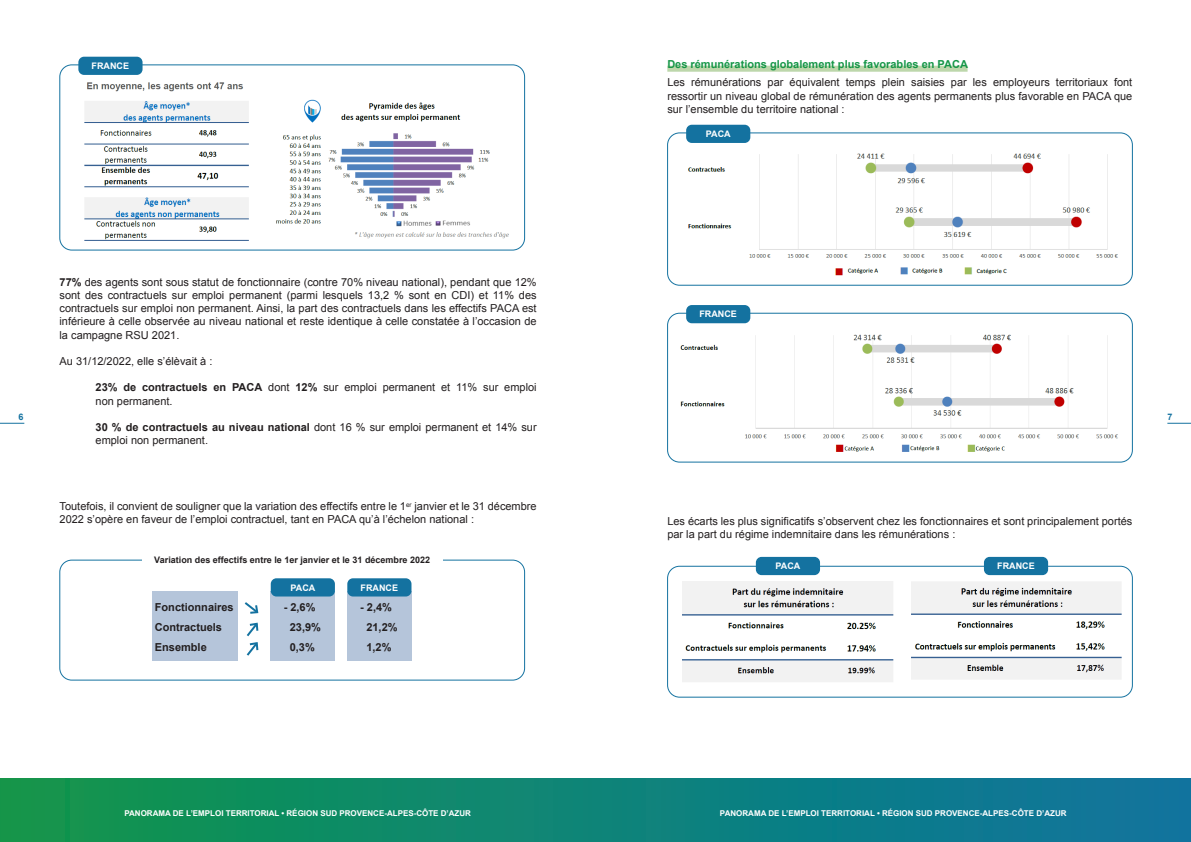
<style>
.page{position:relative;width:1191px;height:842px;background:#fff}
.page>*{position:absolute;margin:0;border:0;box-sizing:border-box;transform-origin:0 0}
.t1{font:11px/13.2px "Arial";color:#231f20}
.t2{font:700 11px "Arial";color:#231f20}
.Style_de_paragraphe_1{font:700 11px "Arial";color:#159647}
.t3{font:700 9px "Arial";color:#231f20}
.t4{font:700 9px "Arial";color:#fff}
.t5{font:700 9px "Arial";color:#1472a0}
.t6{font:700 8px "Arial";color:#fff}
.s1{font-weight:700}
</style>
<div class="page">
<svg style="left:1167px;top:423px;width:24px;height:1px"></svg>
<svg style="left:0;top:423px;width:24px;height:1px"></svg>
<div style="left:0;top:778px;width:1191px;height:64px;background:linear-gradient(to right,#11964b,#0d73a1)"></div>
<div style="left:60px;top:65px;width:465px;height:185px;border:1px solid #1472a0;border-radius:12px"></div>
<div style="left:667px;top:313px;width:465px;height:149px;border:1px solid #1472a0;border-radius:12px"></div>
<div style="left:667px;top:566px;width:465px;height:131px;border:1px solid #1472a0;border-radius:12px"></div>
<div style="left:667px;top:133px;width:465px;height:152px;border:1px solid #1472a0;border-radius:12px"></div>
<div style="left:78px;top:57px;width:64px;height:18px;background:#1472a0;border-radius:6px"></div>
<div style="left:686px;top:305px;width:64px;height:18px;background:#1472a0;border-radius:6px"></div>
<div style="left:984px;top:557px;width:64px;height:18px;background:#1472a0;border-radius:6px"></div>
<div style="left:686px;top:125px;width:64px;height:18px;background:#1472a0;border-radius:6px"></div>
<div style="left:271px;top:591px;width:64px;height:70px;background:#b5c5da"></div>
<div style="left:152px;top:591px;width:85px;height:70px;background:#b5c5da"></div>
<div style="left:347px;top:591px;width:64px;height:70px;background:#b5c5da"></div>
<img style="left:84px;top:82px;width:425px;height:159px">
<div style="left:60px;top:560px;width:465px;height:120px;border:1px solid #1472a0;border-radius:12px"></div>
<div style="left:142px;top:551px;width:300px;height:18px;background:#fff"></div>
<div style="left:271px;top:578px;width:64px;height:18px;background:#1472a0;border-radius:6px"></div>
<div style="left:347px;top:578px;width:64px;height:18px;background:#1472a0;border-radius:6px"></div>
<svg style="left:244px;top:602px;width:15px;height:12px"></svg>
<svg style="left:246px;top:622px;width:13px;height:34px"></svg>
<img style="left:688px;top:153px;width:430px;height:123px">
<img style="left:680px;top:334px;width:438px;height:118px">
<div style="left:667px;top:66px;width:300px;height:6px;background:#bdd7ab"></div>
<img style="left:682px;top:582px;width:211px;height:100px">
<div style="left:756px;top:557px;width:64px;height:18px;background:#1472a0;border-radius:6px"></div>
<img style="left:911px;top:582px;width:210px;height:97px">
<p class="t4" style="left:92px;top:60px;width:39px">FRANCE</p>
<p class="Style_de_paragraphe_1" style="left:667px;top:56px;width:302px">Des rémunérations globalement plus favorables en PACA</p>
<p class="t1" style="left:667px;top:76px;width:466px;text-align:justify">Les rémunérations par équivalent temps plein saisies par les employeurs territoriaux font ressortir un niveau global de rémunération des agents permanents plus favorable en PACA que sur l’ensemble du territoire national :</p>
<p class="t4" style="left:706px;top:128px;width:26px">PACA</p>
<p class="t1" style="left:60px;top:275px;width:478px;text-align:justify"><span class="s1">77%</span> des agents sont sous statut de fonctionnaire (contre 70% niveau national), pendant que 12% sont des contractuels sur emploi permanent (parmi lesquels 13,2 % sont en CDI) et 11% des contractuels sur emploi non permanent. Ainsi, la part des contractuels dans les effectifs PACA est inférieure à celle observée au niveau national et reste identique à celle constatée à l’occasion de la campagne RSU 2021.</p>
<p class="t1" style="left:60px;top:355px;width:154px">Au 31/12/2022, elle s’élèvait à :</p>
<p class="t1" style="left:96px;top:381px;width:442px"><span class="s1">23% de contractuels en PACA</span> dont <span class="s1">12%</span> sur emploi permanent et 11% sur emploi non permanent.</p>
<p class="t1" style="left:96px;top:421px;width:442px"><span class="s1">30 % de contractuels au niveau national</span> dont 16 % sur emploi permanent et 14% sur emploi non permanent.</p>
<p class="t4" style="left:699px;top:308px;width:39px">FRANCE</p>
<p class="t5" style="left:19px;top:411px;width:7px">6</p>
<p class="t5" style="left:1167px;top:411px;width:7px">7</p>
<p class="t1" style="left:60px;top:500px;width:478px">Toutefois, il convient de souligner que la variation des effectifs entre le 1<sup>er</sup> janvier et le 31 décembre<br>2022 s’opère en faveur de l’emploi contractuel, tant en PACA qu’à l’échelon national :</p>
<p class="t3" style="left:154px;top:554px;width:277px">Variation des effectifs entre le 1er janvier et le 31 décembre 2022</p>
<p class="t4" style="left:290px;top:582px;width:26px">PACA</p>
<p class="t4" style="left:360px;top:582px;width:39px">FRANCE</p>
<p class="t2" style="left:155px;top:600px;width:80px">Fonctionnaires</p>
<p class="t2" style="left:155px;top:620px;width:69px">Contractuels</p>
<p class="t2" style="left:155px;top:640px;width:53px">Ensemble</p>
<p class="t2" style="left:284px;top:600px;width:33px">- 2,6%</p>
<p class="t2" style="left:290px;top:620px;width:33px">23,9%</p>
<p class="t2" style="left:290px;top:640px;width:27px">0,3%</p>
<p class="t2" style="left:360px;top:600px;width:33px">- 2,4%</p>
<p class="t2" style="left:366px;top:620px;width:33px">21,2%</p>
<p class="t2" style="left:366px;top:640px;width:27px">1,2%</p>
<p class="t1" style="left:667px;top:514px;width:466px">Les écarts les plus significatifs s’observent chez les fonctionnaires et sont principalement portés par la part du régime indemnitaire dans les rémunérations :</p>
<p class="t4" style="left:775px;top:560px;width:26px">PACA</p>
<p class="t4" style="left:997px;top:560px;width:39px">FRANCE</p>
<p class="t6" style="left:124px;top:808px;width:348px">PANORAMA DE L’EMPLOI TERRITORIAL • RÉGION SUD PROVENCE-ALPES-CÔTE D’AZUR</p>
<p class="t6" style="left:720px;top:808px;width:348px">PANORAMA DE L’EMPLOI TERRITORIAL • RÉGION SUD PROVENCE-ALPES-CÔTE D’AZUR</p>
</div>
